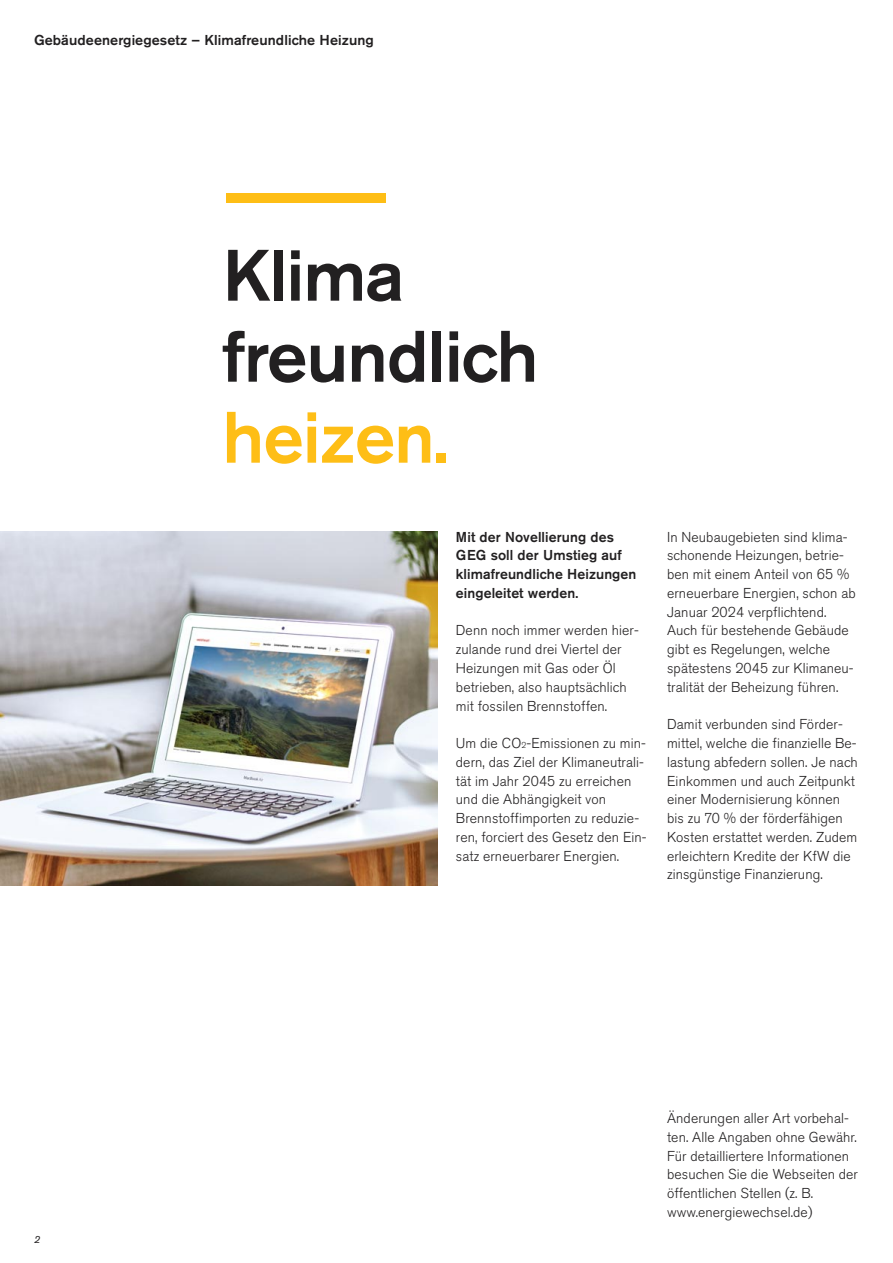
<style>
.page{position:relative;width:893px;height:1263px;background:#fff}
.page>*{position:absolute;margin:0;border:0;box-sizing:border-box;transform-origin:0 0}
.t1{font:500 72px/81px "Akzidenz Grotesk Pro";letter-spacing:-.015em;color:#222021}
.t2{font:500 72px "Akzidenz Grotesk Pro";letter-spacing:-.015em;color:#febe16}
.t3{font:300 14.25px/18.8px "Akzidenz Grotesk Pro";letter-spacing:.01em;color:#222021}
.t4{font:500 14.25px/18.8px "Akzidenz Grotesk Pro";letter-spacing:.01em;color:#222021}
.t5{font:italic 10.5px "Akzidenz Grotesk Pro";color:#222021}
.s1{font-size:8.55px}
</style>
<div class="page">
<img style="left:0;top:531px;width:437px;height:355px">
<div style="left:226px;top:193px;width:160px;height:10px;background:#febe16"></div>
<p class="t4" style="left:34px;top:31px;width:341px">Gebäudeenergiegesetz – Klimafreundliche Heizung</p>
<h1 class="t1" style="left:222px;top:241px;width:318px">Klima freundlich</h1>
<h1 class="t2" style="left:222px;top:412px;width:228px">heizen.</h1>
<p class="t4" style="left:456px;top:528px;width:182px">Mit der Novellierung des<br>GEG soll der Umstieg auf klimafreund liche Heizungen eingeleitet werden.</p>
<p class="t3" style="left:456px;top:623px;width:184px">Denn noch immer werden hier&shy;zulande rund drei Viertel der<br>Heizungen mit Gas oder Öl betrieben, also hauptsächlich mit fossilen Brennstoffen.</p>
<p class="t3" style="left:456px;top:735px;width:192px">Um die CO<span class="s1">2</span>-Emissionen zu min&shy;dern, das Ziel der Klimaneutrali&shy;tät im Jahr 2045 zu erreichen und die Abhängigkeit von<br>Brennstoffimporten zu reduzie&shy;ren, forciert des Gesetz den Ein&shy;satz erneuerbarer Energien.</p>
<p class="t3" style="left:667px;top:529px;width:190px">In Neubaugebieten sind klima&shy;schonende Heizungen, betrie&shy;ben mit einem Anteil von 65 % erneuerbare Energien, schon ab<br>Januar 2024 verpflichtend.<br>Auch für bestehende Gebäude gibt es Regelungen, welche spätestens 2045 zur Klimaneu&shy;tralität der Beheizung führen.</p>
<p class="t3" style="left:667px;top:716px;width:192px">Damit verbunden sind Förder&shy;mittel, welche die finanzielle Be&shy;lastung abfedern sollen. Je nach<br>Einkommen und auch Zeitpunkt einer Modernisierung können bis zu 70 % der förderfähigen<br>Kosten erstattet werden. Zudem erleichtern Kredite der KfW die zinsgünstige Finanzierung.</p>
<p class="t5" style="left:34px;top:1236px;width:8px">2</p>
<p class="t3" style="left:667px;top:1110px;width:192px">Änderungen aller Art vorbehal&shy;ten. Alle Angaben ohne Gewähr.<br>Für detailliertere Informationen besuchen Sie die Webseiten der öffentlichen Stellen (z. B. www.energiewechsel.de)</p>
</div>
